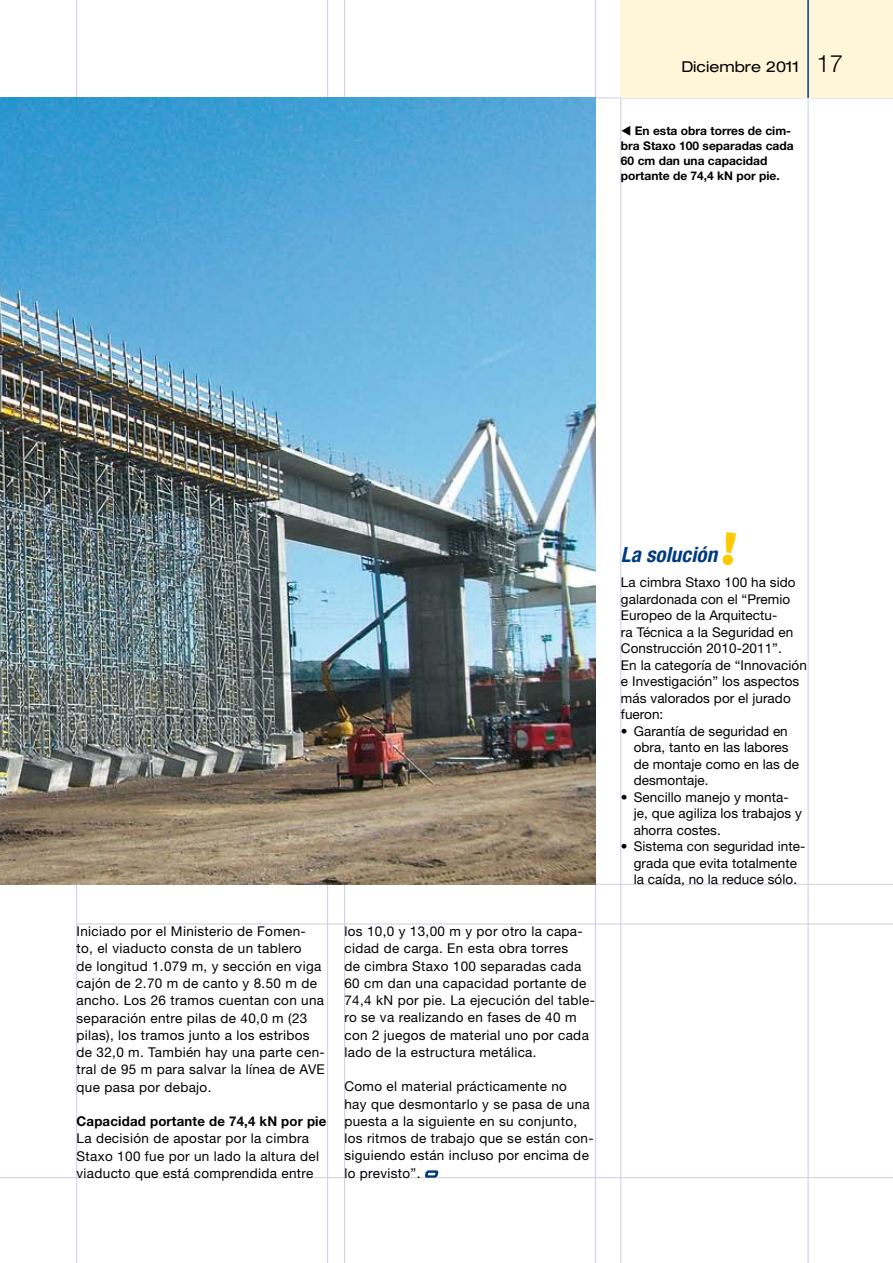
<style>
.page{position:relative;width:893px;height:1263px;background:#fff}
.page>*{position:absolute;margin:0;border:0;box-sizing:border-box;transform-origin:0 0}
.t1{font:italic 700 condensed 21px "Helvetica Neue LT Pro";letter-spacing:.005em;color:#003a80}
.t2{font:expanded 15px "Helvetica Neue LT Pro";color:#000}
.t3{font:13.5px/17.2px "Helvetica Neue LT Pro";letter-spacing:.025em;color:#000}
.t4{font:13.5px/16.5px "Helvetica Neue LT Pro";letter-spacing:.005em;color:#000}
.t5{font:700 13.5px "Helvetica Neue LT Pro";letter-spacing:.015em;color:#000}
.t6{font:700 12px/15px "Helvetica Neue LT Pro";color:#000}
.s1{font-weight:300;font-stretch:normal;font-size:24px}
</style>
<div class="page">
<hr style="left:76px;top:0;width:1px;height:1263px;background:#cccee3">
<hr style="left:808px;top:0;width:1px;height:1263px;background:#cccee3">
<hr style="left:327px;top:0;width:1px;height:1263px;background:#cccee3">
<hr style="left:344px;top:0;width:1px;height:1263px;background:#cccee3">
<hr style="left:595px;top:0;width:1px;height:1263px;background:#cccee3">
<hr style="left:621px;top:0;width:1px;height:1263px;background:#cccee3">
<hr style="left:0;top:1177px;width:893px;height:1px;background:#cccee3">
<hr style="left:0;top:98px;width:893px;height:1px;background:#cccee3">
<hr style="left:77px;top:884px;width:816px;height:1px;background:#cccee3">
<hr style="left:77px;top:924px;width:816px;height:1px;background:#cccee3">
<div style="left:621px;top:0;width:272px;height:98px;background:#fff5d8"></div>
<hr style="left:807px;top:0;width:2px;height:98px;background:#003a80">
<img style="left:0;top:98px;width:595px;height:786px">
<svg style="left:726px;top:532px;width:10px;height:21px"></svg>
<div style="left:722px;top:554px;width:11px;height:11px;background:#ffcb00;border-radius:50%"></div>
<svg style="left:425px;top:1170px;width:14px;height:8px"></svg>
<p class="t2" style="left:681px;top:57px;width:163px">Diciembre 2011 <span class="s1">17</span></p>
<p class="t6" style="left:621px;top:122px;width:174px">▼ En esta obra torres de cim&shy;bra Staxo 100 separadas cada<br>60 cm dan una capacidad portante de 74,4 kN por pie.</p>
<p class="t3" style="left:77px;top:922px;width:250px">Iniciado por el Ministerio de Fomen&shy;to, el viaducto consta de un tablero<br>de longitud 1.079 m, y sección en viga cajón de 2.70 m de canto y 8.50 m de ancho. Los 26 tramos cuentan con una separación entre pilas de 40,0 m (23 pilas), los tramos junto a los estribos de 32,0 m. También hay una parte cen&shy;tral de 95 m para salvar la línea de AVE que pasa por debajo.</p>
<p class="t5" style="left:77px;top:1113px;width:251px">Capacidad portante de 74,4 kN por pie</p>
<p class="t3" style="left:77px;top:1129px;width:244px">La decisión de apostar por la cimbra<br>Staxo 100 fue por un lado la altura del viaducto que está comprendida entre</p>
<p class="t3" style="left:344px;top:922px;width:252px">los 10,0 y 13,00 m y por otro la capa&shy;cidad de carga. En esta obra torres<br>de cimbra Staxo 100 separadas cada 60 cm dan una capacidad portante de 74,4 kN por pie. La ejecución del table&shy;ro se va realizando en fases de 40 m con 2 juegos de material uno por cada lado de la estructura metálica.</p>
<p class="t3" style="left:344px;top:1078px;width:251px">Como el material prácticamente no<br>hay que desmontarlo y se pasa de una puesta a la siguiente en su conjunto, los ritmos de trabajo que se están con&shy;siguiendo están incluso por encima de lo previsto”.</p>
<h1 class="t1" style="left:621px;top:543px;width:98px">La solución</h1>
<p class="t4" style="left:621px;top:574px;width:187px">La cimbra Staxo 100 ha sido galardonada con el “Premio<br>Europeo de la Arquitectu-<br>ra Técnica a la Seguridad en<br>Construcción 2010-2011”.<br>En la categoría de “Innovación e Investigación” los aspectos más valorados por el jurado fueron:</p>
<p class="t4" style="left:634px;top:722px;width:167px;text-indent:-13px">• Garantía de seguridad en obra, tanto en las labores de montaje como en las de desmontaje.</p>
<p class="t4" style="left:634px;top:788px;width:170px;text-indent:-13px">• Sencillo manejo y monta&shy;je, que agiliza los trabajos y ahorra costes.</p>
<p class="t4" style="left:621px;top:838px;width:186px;text-align:center">• Sistema con seguridad inte&shy;grada que evita totalmente<br>la caída, no la reduce sólo.</p>
</div>
